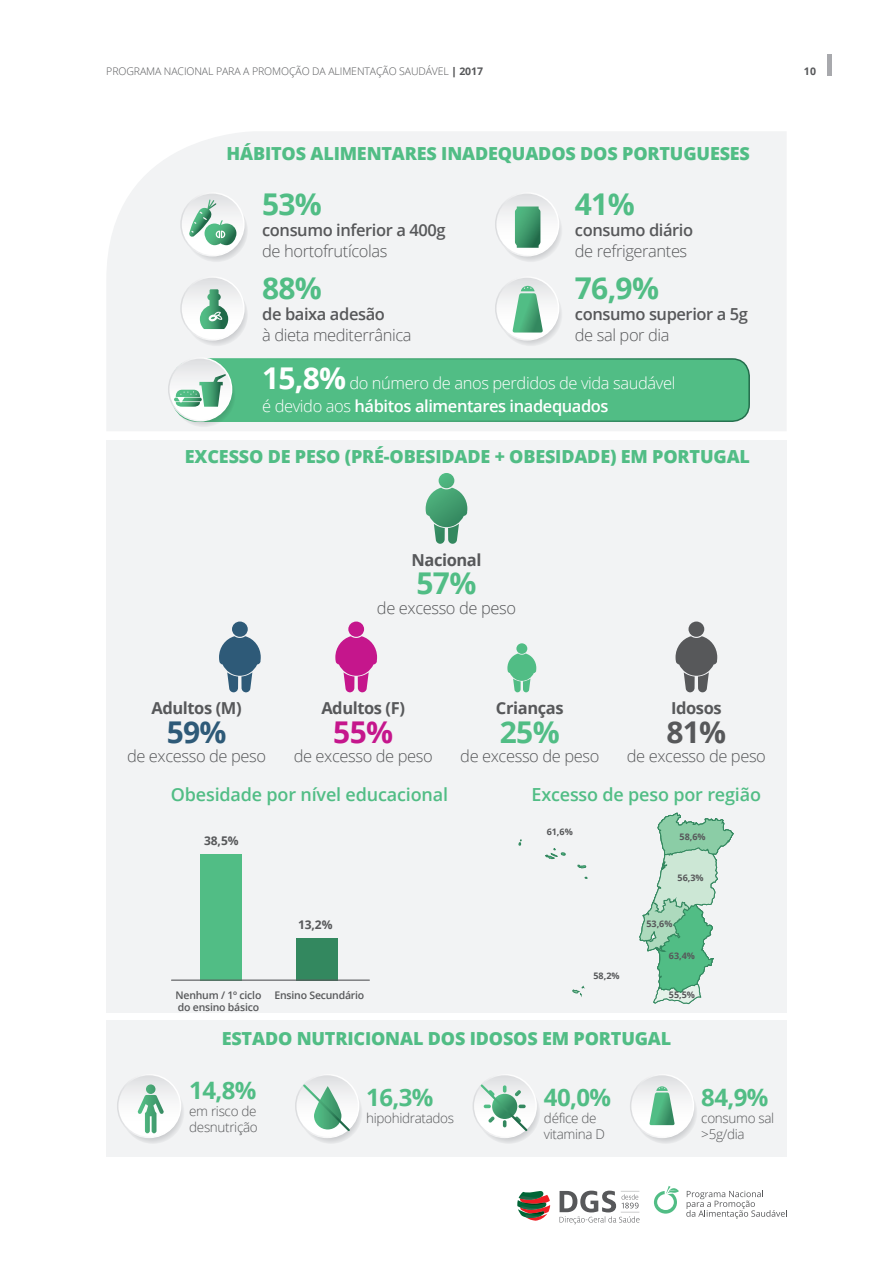
<style>
.page{position:relative;width:893px;height:1263px;background:#fff}
.page>*{position:absolute;margin:0;border:0;box-sizing:border-box;transform-origin:0 0}
.Gráficos_-_Títulos{font:700 30px "Open Sans";letter-spacing:-.025em;color:#51bd85}
.Gráficos_-_Títulos-2{font:700 30px "Open Sans";color:#2e5a78}
.Gráficos_-_Títulos-3{font:700 30px "Open Sans";color:#c5168c}
.Gráficos_-_Títulos-4{font:700 30px "Open Sans";color:#57585a}
.Gráficos_-_Títulos-5{font:700 24px "Open Sans";letter-spacing:-.025em;color:#51bd85}
.Gráficos_-_Títulos-6{font:800 18px "Open Sans";letter-spacing:-.01em;color:#51bd85}
.Gráficos_-_Títulos-7{font:600 18px "Open Sans";letter-spacing:-.01em;color:#51bd85}
.Gráficos_-_Títulos-8{font:300 16.5px/21px "Open Sans";letter-spacing:-.025em;color:#57585a}
.Gráficos_-_Títulos-9{font:300 16.5px/22.5px "Open Sans";letter-spacing:-.025em;color:#fff}
.Gráficos_-_Títulos-10{font:600 16.5px/21px "Open Sans";letter-spacing:-.025em;color:#57585a}
.Gráficos_-_Títulos-11{font:700 16.5px "Open Sans";letter-spacing:-.025em;color:#57585a}
.Gráficos_-_Títulos-12{font:300 13.5px/16.5px "Open Sans";letter-spacing:-.025em;color:#57585a}
.Gráficos_-_Eixo_Vert{font:700 12px "Open Sans";color:#57585a}
.t1{font:300 10.5px "Open Sans";letter-spacing:-.01em;color:#57585a}
.Gráficos_-_Eixo_Hori{font:600 10.5px/12px "Open Sans";letter-spacing:-.02em;color:#57585a}
.t2{font:700 10.5px "Open Sans";color:#57585a}
.Gráficos_-_Títulos-13{font:700 9px "Open Sans";color:#57585a}
.s1{font-weight:800}
.s2{font-weight:700}
.s3{font-weight:300}
.s4{font-weight:600}
.s5{font-weight:700;font-size:30px}
</style>
<div class="page">
<hr style="left:827px;top:54px;width:4px;height:21px;background:#a8a9ad">
<svg style="left:517px;top:1191px;width:33px;height:30px"></svg>
<svg style="left:560px;top:1190px;width:79px;height:34px"></svg>
<svg style="left:654px;top:1186px;width:25px;height:27px"></svg>
<svg style="left:686px;top:1190px;width:101px;height:29px"></svg>
<div style="left:106px;top:440px;width:681px;height:572px;background:#f2f3f4"></div>
<div style="left:106px;top:1020px;width:681px;height:137px;background:#f2f3f4"></div>
<div style="left:107px;top:132px;width:679px;height:299px;background:#f2f3f4"></div>
<svg style="left:499px;top:283px;width:64px;height:63px"></svg>
<svg style="left:496px;top:277px;width:63px;height:63px"></svg>
<div style="left:495px;top:276px;width:64px;height:65px;border:2px solid #fff;border-radius:50%"></div>
<svg style="left:121px;top:1081px;width:64px;height:63px"></svg>
<svg style="left:512px;top:286px;width:31px;height:47px"></svg>
<svg style="left:499px;top:199px;width:64px;height:63px"></svg>
<svg style="left:496px;top:193px;width:63px;height:63px"></svg>
<div style="left:495px;top:192px;width:64px;height:64px;border:2px solid #fff;border-radius:50%"></div>
<svg style="left:426px;top:473px;width:41px;height:71px"></svg>
<svg style="left:219px;top:621px;width:42px;height:71px"></svg>
<svg style="left:507px;top:643px;width:29px;height:49px"></svg>
<svg style="left:335px;top:621px;width:42px;height:71px"></svg>
<svg style="left:675px;top:621px;width:42px;height:71px"></svg>
<svg style="left:185px;top:199px;width:63px;height:63px"></svg>
<svg style="left:181px;top:193px;width:63px;height:63px"></svg>
<div style="left:180px;top:192px;width:65px;height:64px;border:2px solid #fff;border-radius:50%"></div>
<svg style="left:189px;top:200px;width:47px;height:45px"></svg>
<svg style="left:515px;top:206px;width:25px;height:42px"></svg>
<svg style="left:185px;top:283px;width:63px;height:63px"></svg>
<div style="left:181px;top:277px;width:63px;height:63px;background:linear-gradient(to bottom,#e5e6e8,#fff);border-radius:31px"></div>
<div style="left:180px;top:276px;width:65px;height:65px;border:2px solid #fff;border-radius:50%"></div>
<svg style="left:200px;top:289px;width:28px;height:40px"></svg>
<div style="left:172px;top:364px;width:64px;height:63px;background:#e2e3e5;border-radius:50%"></div>
<svg style="left:169px;top:357px;width:582px;height:66px;background:#61c08f"></svg>
<div style="left:201px;top:854px;width:41px;height:127px;background:#51bd85"></div>
<div style="left:297px;top:938px;width:41px;height:43px;background:#33885f"></div>
<hr style="left:172px;top:979px;width:197px;height:2px;background:#57585a">
<svg style="left:299px;top:1081px;width:64px;height:63px"></svg>
<svg style="left:296px;top:1075px;width:63px;height:62px"></svg>
<svg style="left:477px;top:1081px;width:63px;height:63px"></svg>
<svg style="left:634px;top:1081px;width:63px;height:63px"></svg>
<svg style="left:118px;top:1075px;width:63px;height:62px"></svg>
<svg style="left:639px;top:813px;width:95px;height:191px"></svg>
<svg style="left:519px;top:839px;width:68px;height:40px"></svg>
<svg style="left:572px;top:986px;width:12px;height:10px"></svg>
<svg style="left:473px;top:1075px;width:63px;height:62px"></svg>
<svg style="left:631px;top:1075px;width:62px;height:62px"></svg>
<p class="t1" style="left:106px;top:64px;width:378px">PROGRAMA NACIONAL PARA A PROMOÇÃO DA ALIMENTAÇÃO SAUDÁVEL <span class="s1">|</span> <span class="s2">2017</span></p>
<p class="t2" style="left:804px;top:64px;width:14px">10</p>
<p class="Gráficos_-_Títulos-6" style="left:227px;top:139px;width:525px">HÁBITOS ALIMENTARES INADEQUADOS DOS PORTUGUESES</p>
<p class="Gráficos_-_Títulos" style="left:262px;top:183px;width:61px">53%</p>
<p class="Gráficos_-_Títulos-10" style="left:262px;top:219px;width:185px">consumo inferior a 400g <span class="s3">de hortofrutícolas</span></p>
<p class="Gráficos_-_Títulos" style="left:262px;top:267px;width:61px">88%</p>
<p class="Gráficos_-_Títulos-8" style="left:262px;top:303px;width:151px"><span class="s4">de baixa adesão<br></span>à dieta mediterrânica</p>
<p class="Gráficos_-_Títulos" style="left:575px;top:183px;width:61px">41%</p>
<p class="Gráficos_-_Títulos-8" style="left:575px;top:219px;width:120px"><span class="s4">consumo diário </span>de refrigerantes</p>
<p class="Gráficos_-_Títulos" style="left:575px;top:267px;width:86px">76,9%</p>
<p class="Gráficos_-_Títulos-10" style="left:575px;top:303px;width:175px">consumo superior a 5g <span class="s3">de sal por dia</span></p>
<p class="Gráficos_-_Títulos-9" style="left:262px;top:372px;width:415px"><span class="s5">15,8%</span> do número de anos perdidos de vida saudável é devido aos <span class="s4">hábitos alimentares inadequados</span></p>
<p class="Gráficos_-_Títulos-6" style="left:185px;top:443px;width:567px">EXCESSO DE PESO (PRÉ-OBESIDADE + OBESIDADE) EM PORTUGAL</p>
<p class="Gráficos_-_Títulos-11" style="left:411px;top:548px;width:72px">Nacional</p>
<p class="Gráficos_-_Títulos" style="left:417px;top:562px;width:61px">57%</p>
<p class="Gráficos_-_Títulos-8" style="left:377px;top:597px;width:141px">de excesso de peso</p>
<p class="Gráficos_-_Títulos-11" style="left:151px;top:697px;width:92px">Adultos (M)</p>
<p class="Gráficos_-_Títulos-2" style="left:167px;top:711px;width:61px">59%</p>
<p class="Gráficos_-_Títulos-8" style="left:127px;top:745px;width:141px">de excesso de peso</p>
<p class="Gráficos_-_Títulos-11" style="left:321px;top:697px;width:85px">Adultos (F)</p>
<p class="Gráficos_-_Títulos-3" style="left:333px;top:711px;width:61px">55%</p>
<p class="Gráficos_-_Títulos-8" style="left:294px;top:745px;width:141px">de excesso de peso</p>
<p class="Gráficos_-_Títulos-11" style="left:496px;top:697px;width:69px">Crianças</p>
<p class="Gráficos_-_Títulos" style="left:500px;top:711px;width:61px">25%</p>
<p class="Gráficos_-_Títulos-8" style="left:460px;top:745px;width:141px">de excesso de peso</p>
<p class="Gráficos_-_Títulos-11" style="left:671px;top:697px;width:52px">Idosos</p>
<p class="Gráficos_-_Títulos-4" style="left:666px;top:711px;width:61px">81%</p>
<p class="Gráficos_-_Títulos-8" style="left:627px;top:745px;width:141px">de excesso de peso</p>
<p class="Gráficos_-_Títulos-7" style="left:171px;top:782px;width:279px">Obesidade por nível educacional</p>
<p class="Gráficos_-_Títulos-7" style="left:531px;top:782px;width:231px">Excesso de peso por região</p>
<p class="Gráficos_-_Eixo_Vert" style="left:204px;top:832px;width:36px">38,5%</p>
<p class="Gráficos_-_Eixo_Vert" style="left:298px;top:916px;width:36px">13,2%</p>
<p class="Gráficos_-_Eixo_Hori" style="left:176px;top:989px;width:87px">Nenhum / 1º ciclo do ensino básico</p>
<p class="Gráficos_-_Eixo_Hori" style="left:274px;top:989px;width:91px">Ensino Secundário</p>
<p class="Gráficos_-_Títulos-13" style="left:547px;top:825px;width:28px">61,6%</p>
<p class="Gráficos_-_Títulos-13" style="left:593px;top:969px;width:28px">58,2%</p>
<p class="Gráficos_-_Títulos-13" style="left:680px;top:830px;width:28px">58,6%</p>
<p class="Gráficos_-_Títulos-13" style="left:677px;top:871px;width:28px">56,3%</p>
<p class="Gráficos_-_Títulos-13" style="left:646px;top:917px;width:28px">53,6%</p>
<p class="Gráficos_-_Títulos-13" style="left:669px;top:950px;width:28px">63,4%</p>
<p class="Gráficos_-_Títulos-13" style="left:669px;top:988px;width:28px">55,5%</p>
<p class="Gráficos_-_Títulos-6" style="left:222px;top:1025px;width:451px">ESTADO NUTRICIONAL DOS IDOSOS EM PORTUGAL</p>
<p class="Gráficos_-_Títulos-5" style="left:189px;top:1073px;width:69px">14,8%</p>
<p class="Gráficos_-_Títulos-12" style="left:189px;top:1102px;width:70px">em risco de desnutrição</p>
<p class="Gráficos_-_Títulos-5" style="left:366px;top:1080px;width:69px">16,3%</p>
<p class="Gráficos_-_Títulos-12" style="left:366px;top:1109px;width:89px">hipohidratados</p>
<p class="Gráficos_-_Títulos-5" style="left:544px;top:1080px;width:69px">40,0%</p>
<p class="Gráficos_-_Títulos-12" style="left:544px;top:1109px;width:63px">défice de vitamina D</p>
<p class="Gráficos_-_Títulos-5" style="left:701px;top:1080px;width:69px">84,9%</p>
<p class="Gráficos_-_Títulos-12" style="left:701px;top:1109px;width:75px">consumo sal &gt;5g/dia</p>
</div>
